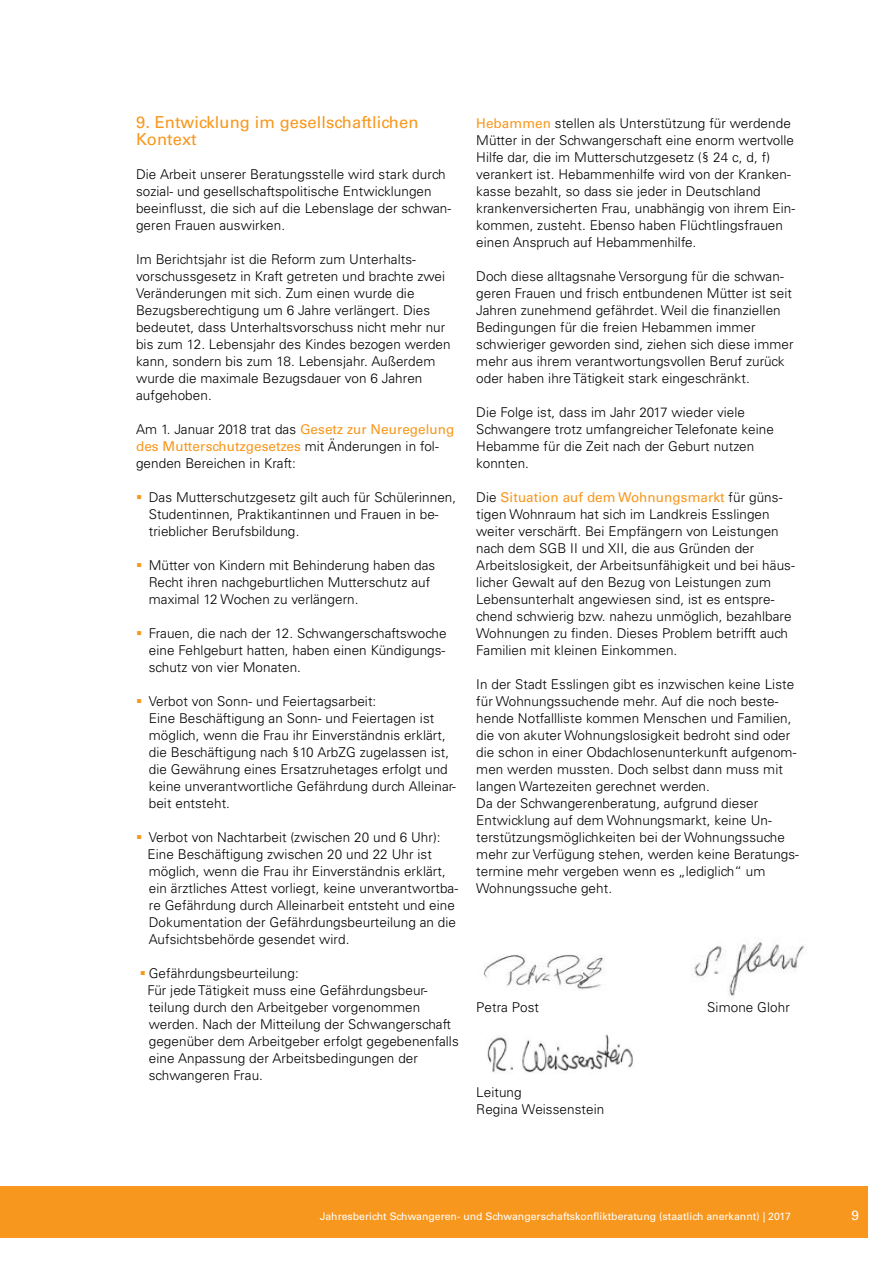
<style>
.page{position:relative;width:893px;height:1263px;background:#fff}
.page>*{position:absolute;margin:0;border:0;box-sizing:border-box;transform-origin:0 0}
.t1{font:16.5px/17px "Univers LT Std";letter-spacing:.005em;color:#f8971d}
.t2{font:300 13.5px/17px "Univers LT Std";letter-spacing:.005em;color:#000}
.t3{font:13.5px "Univers LT Std";color:#fff}
.t4{font:10.5px "Univers LT Std";color:#fff}
.s1{font-weight:400;color:#f8971d}
.s2{color:#f8971d}
</style>
<div class="page">
<div style="left:0;top:1186px;width:867px;height:51px;background:#f8971d"></div>
<img style="left:487px;top:1034px;width:146px;height:39px">
<img style="left:483px;top:954px;width:123px;height:36px">
<img style="left:694px;top:937px;width:113px;height:59px">
<p class="t1" style="left:136px;top:113px;width:284px">9. Entwicklung im gesellschaftlichen<br>Kontext</p>
<p class="t2" style="left:136px;top:165px;width:317px">Die Arbeit unserer Beratungsstelle wird stark durch sozial- und gesellschaftspolitische Entwicklungen beeinflusst, die sich auf die Lebenslage der schwan&shy;geren Frauen auswirken.</p>
<p class="t2" style="left:136px;top:250px;width:316px">Im Berichtsjahr ist die Reform zum Unterhalts&shy;vorschussgesetz in Kraft getreten und brachte zwei Veränderungen mit sich. Zum einen wurde die Bezugsberechtigung um 6 Jahre verlängert. Dies bedeutet, dass Unterhaltsvorschuss nicht mehr nur bis zum 12. Lebensjahr des Kindes bezogen werden kann, sondern bis zum 18. Lebensjahr. Außerdem wurde die maximale Bezugsdauer von 6 Jahren aufgehoben.</p>
<p class="t2" style="left:136px;top:420px;width:320px">Am 1. Januar 2018 trat das <span class="s1">Gesetz zur Neuregelung des Mutterschutzgesetzes</span> mit Änderungen in fol&shy;genden Bereichen in Kraft:</p>
<p class="t2" style="left:149px;top:488px;width:309px;text-indent:-13px"><span class="s2">▪</span> Das Mutterschutzgesetz gilt auch für Schülerinnen,<br>Studentinnen, Praktikantinnen und Frauen in be&shy;trieblicher Berufsbildung.</p>
<p class="t2" style="left:149px;top:557px;width:288px;text-indent:-13px"><span class="s2">▪</span> Mütter von Kindern mit Behinderung haben das<br>Recht ihren nachgeburtlichen Mutterschutz auf maximal 12 Wochen zu verlängern.</p>
<p class="t2" style="left:149px;top:625px;width:299px;text-align:justify;text-indent:-13px"><span class="s2">▪</span> Frauen, die nach der 12. Schwangerschaftswoche eine Fehlgeburt hatten, haben einen Kündigungs&shy;schutz von vier Monaten.</p>
<p class="t2" style="left:149px;top:693px;width:309px;text-indent:-13px"><span class="s2">▪</span> Verbot von Sonn- und Feiertagsarbeit:<br>Eine Beschäftigung an Sonn- und Feiertagen ist möglich, wenn die Frau ihr Einverständnis erklärt, die Beschäftigung nach §10 ArbZG zugelassen ist, die Gewährung eines Ersatzruhetages erfolgt und keine unverantwortliche Gefährdung durch Alleinar&shy;beit entsteht.</p>
<p class="t2" style="left:148px;top:829px;width:312px;text-indent:-11px"><span class="s2">▪</span> Verbot von Nachtarbeit (zwischen 20 und 6 Uhr):<br>Eine Beschäftigung zwischen 20 und 22 Uhr ist möglich, wenn die Frau ihr Einverständnis erklärt, ein ärztliches Attest vorliegt, keine unverantwortba&shy;re Gefährdung durch Alleinarbeit entsteht und eine Dokumentation der Gefährdungsbeurteilung an die Aufsichtsbehörde gesendet wird.</p>
<p class="t2" style="left:148px;top:965px;width:313px;text-indent:-8px"><span class="s2">▪</span> Gefährdungsbeurteilung:<br>Für jede Tätigkeit muss eine Gefährdungsbeur&shy;teilung durch den Arbeitgeber vorgenommen werden. Nach der Mitteilung der Schwangerschaft gegenüber dem Arbeitgeber erfolgt gegebenenfalls eine Anpassung der Arbeitsbedingungen der schwangeren Frau.</p>
<p class="t2" style="left:476px;top:114px;width:320px"><span class="s1">Hebammen</span> stellen als Unterstützung für werdende Mütter in der Schwangerschaft eine enorm wertvolle Hilfe dar, die im Mutterschutzgesetz (§ 24 c, d, f) verankert ist. Hebammenhilfe wird von der Kranken&shy;kasse bezahlt, so dass sie jeder in Deutschland krankenversicherten Frau, unabhängig von ihrem Ein&shy;kommen, zusteht. Ebenso haben Flüchtlingsfrauen einen Anspruch auf Hebammenhilfe.</p>
<p class="t2" style="left:476px;top:267px;width:319px">Doch diese alltagsnahe Versorgung für die schwan&shy;geren Frauen und frisch entbundenen Mütter ist seit Jahren zunehmend gefährdet. Weil die finanziellen Bedingungen für die freien Hebammen immer schwieriger geworden sind, ziehen sich diese immer mehr aus ihrem verantwortungsvollen Beruf zurück oder haben ihre Tätigkeit stark eingeschränkt.</p>
<p class="t2" style="left:476px;top:404px;width:299px">Die Folge ist, dass im Jahr 2017 wieder viele Schwangere trotz umfangreicher Telefonate keine Hebamme für die Zeit nach der Geburt nutzen konnten.</p>
<p class="t2" style="left:476px;top:489px;width:320px">Die <span class="s1">Situation auf dem Wohnungsmarkt</span> für güns&shy;tigen Wohnraum hat sich im Landkreis Esslingen weiter verschärft. Bei Empfängern von Leistungen nach dem SGB II und XII, die aus Gründen der Arbeitslosigkeit, der Arbeitsunfähigkeit und bei häus&shy;licher Gewalt auf den Bezug von Leistungen zum Lebensunterhalt angewiesen sind, ist es entspre&shy;chend schwierig bzw. nahezu unmöglich, bezahlbare Wohnungen zu finden. Dieses Problem betrifft auch Familien mit kleinen Einkommen.</p>
<p class="t2" style="left:476px;top:676px;width:324px">In der Stadt Esslingen gibt es inzwischen keine Liste für Wohnungssuchende mehr. Auf die noch beste&shy;hende Notfallliste kommen Menschen und Familien, die von akuter Wohnungslosigkeit bedroht sind oder die schon in einer Obdachlosenunterkunft aufgenom&shy;men werden mussten. Doch selbst dann muss mit langen Wartezeiten gerechnet werden.<br>Da der Schwangerenberatung, aufgrund dieser Entwicklung auf dem Wohnungsmarkt, keine Un&shy;terstützungsmöglichkeiten bei der Wohnungssuche mehr zur Verfügung stehen, werden keine Beratungs&shy;termine mehr vergeben wenn es „lediglich“ um Wohnungssuche geht.</p>
<p class="t2" style="left:476px;top:999px;width:64px">Petra Post</p>
<p class="t2" style="left:707px;top:999px;width:84px">Simone Glohr</p>
<p class="t2" style="left:476px;top:1084px;width:130px">Leitung<br>Regina Weissenstein</p>
<p class="t4" style="left:320px;top:1210px;width:473px">Jahresbericht Schwangeren- und Schwangerschaftskonfliktberatung (staatlich anerkannt) | 2017</p>
<p class="t3" style="left:851px;top:1208px;width:9px">9</p>
</div>
